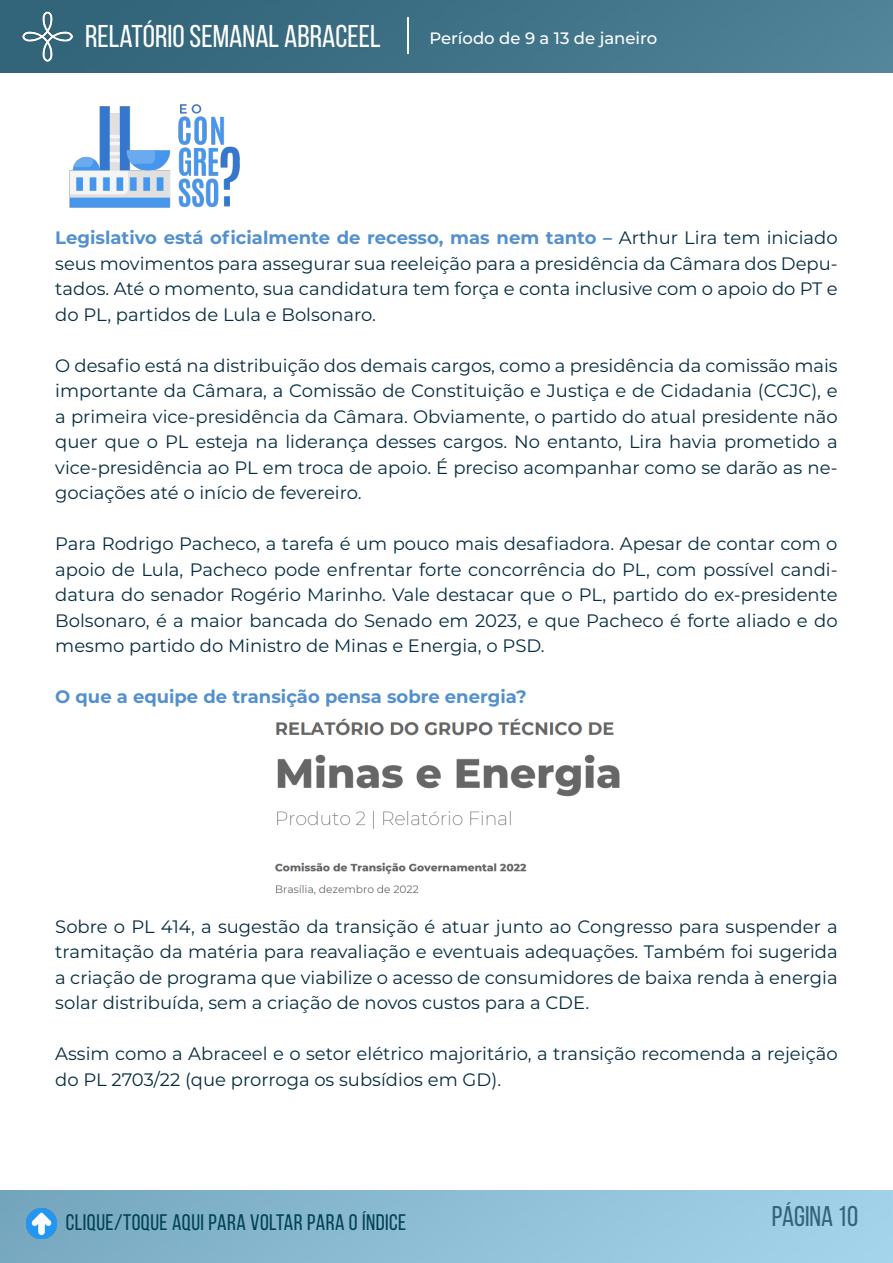
<style>
.page{position:relative;width:893px;height:1263px;background:#fff}
.page>*{position:absolute;margin:0;border:0;box-sizing:border-box;transform-origin:0 0}
.t1{font:31.5px "Bebas Neue";color:#fff}
.t2{font:28.5px "Bebas Neue";color:#326479}
.t3{font:22.5px "Bebas Neue";letter-spacing:.02em;color:#014153}
.t4{font:18px/25.5px "Montserrat";color:#062d3f;text-align:justify}
.t5{font:700 18px "Montserrat";color:#5390cd}
.t6{font:500 16.5px "Montserrat";color:#fff}
.s1{font-weight:700;color:#5390cd}
</style>
<div class="page">
<img style="left:0;top:0;width:893px;height:72px">
<img style="left:0;top:1191px;width:892px;height:72px">
<img style="left:23px;top:11px;width:50px;height:50px">
<hr style="left:407px;top:17px;width:2px;height:37px;background:#fff">
<img style="left:27px;top:1209px;width:29px;height:29px">
<img style="left:69px;top:104px;width:171px;height:104px">
<img style="left:274px;top:718px;width:346px;height:177px">
<h1 class="t1" style="left:85px;top:19px;width:297px">RELATÓRIO SEMANAL ABRACEEL</h1>
<p class="t6" style="left:429px;top:26px;width:229px">Período de 9 a 13 de janeiro</p>
<p class="t4" style="left:55px;top:224px;width:784px"><span class="s1">Legislativo está oficialmente de recesso, mas nem tanto –</span> Arthur Lira tem iniciado seus movimentos para assegurar sua reeleição para a presidência da Câmara dos Depu&shy;tados. Até o momento, sua candidatura tem força e conta inclusive com o apoio do PT e do PL, partidos de Lula e Bolsonaro.</p>
<p class="t4" style="left:55px;top:352px;width:784px">O desafio está na distribuição dos demais cargos, como a presidência da comissão mais importante da Câmara, a Comissão de Constituição e Justiça e de Cidadania (CCJC), e a primeira vice-presidência da Câmara. Obviamente, o partido do atual presidente não quer que o PL esteja na liderança desses cargos. No entanto, Lira havia prometido a vice-presidência ao PL em troca de apoio. É preciso acompanhar como se darão as ne&shy;gociações até o início de fevereiro.</p>
<p class="t4" style="left:55px;top:530px;width:784px">Para Rodrigo Pacheco, a tarefa é um pouco mais desafiadora. Apesar de contar com o apoio de Lula, Pacheco pode enfrentar forte concorrência do PL, com possível candi&shy;datura do senador Rogério Marinho. Vale destacar que o PL, partido do ex-presidente Bolsonaro, é a maior bancada do Senado em 2023, e que Pacheco é forte aliado e do mesmo partido do Ministro de Minas e Energia, o PSD.</p>
<p class="t5" style="left:55px;top:684px;width:473px">O que a equipe de transição pensa sobre energia?</p>
<p class="t4" style="left:55px;top:913px;width:784px">Sobre o PL 414, a sugestão da transição é atuar junto ao Congresso para suspender a tramitação da matéria para reavaliação e eventuais adequações. Também foi sugerida a criação de programa que viabilize o acesso de consumidores de baixa renda à energia solar distribuída, sem a criação de novos custos para a CDE.</p>
<p class="t4" style="left:55px;top:1040px;width:784px">Assim como a Abraceel e o setor elétrico majoritário, a transição recomenda a rejeição do PL 2703/22 (que prorroga os subsídios em GD).</p>
<p class="t3" style="left:66px;top:1210px;width:342px">CLIQUE/TOQUE AQUI PARA VOLTAR PARA O ÍNDICE</p>
<h2 class="t2" style="left:772px;top:1200px;width:88px">PÁGINA 10</h2>
</div>
